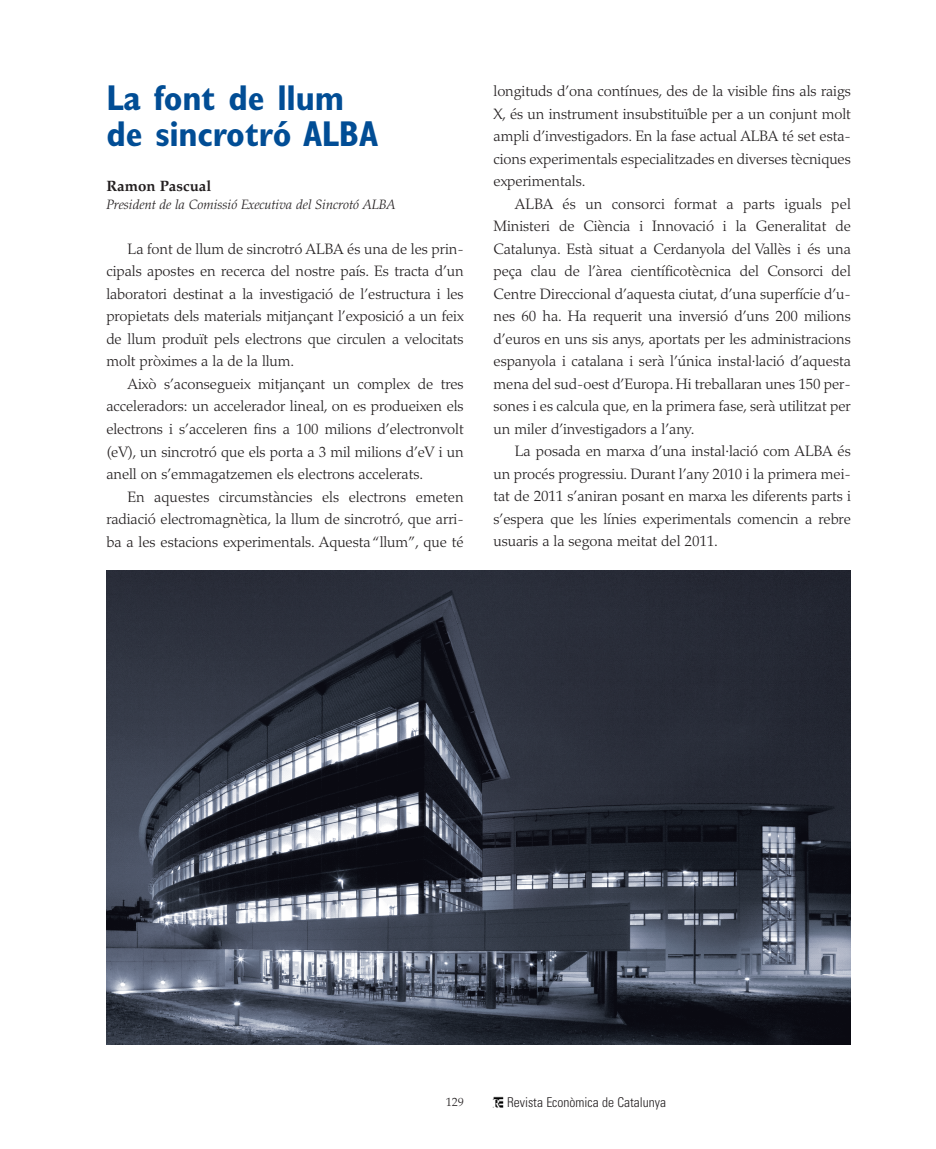
<style>
.page{position:relative;width:936px;height:1149px;background:#fff}
.page>*{position:absolute;margin:0;border:0;box-sizing:border-box;transform-origin:0 0}
.t1{font:700 condensed 36px/36px "Gill Sans";letter-spacing:-.005em;color:#014d95}
.t2{font:300 15px/22.5px "Palatino";letter-spacing:-.005em;color:#231f20;text-align:justify}
.t3{font:700 15px "Palatino";color:#231f20}
.t4{font:italic 300 13.5px "Palatino";color:#231f20}
.t5{font:300 condensed 13.5px "Univers";color:#231f20}
.t6{font:300 12px "Palatino";color:#231f20}
</style>
<div class="page">
<img style="left:492px;top:1096px;width:11px;height:12px">
<img style="left:106px;top:570px;width:744px;height:473px">
<h1 class="t1" style="left:106px;top:83px;width:273px">La font de llum de sincrotró ALBA</h1>
<p class="t3" style="left:106px;top:180px;width:106px">Ramon Pascual</p>
<p class="t4" style="left:106px;top:199px;width:290px">President de la Comissió Executiva del Sincrotó ALBA</p>
<p class="t2" style="left:106px;top:239px;width:359px;text-indent:21px">La font de llum de sincrotró ALBA és una de les prin&shy;cipals apostes en recerca del nostre país. Es tracta d’un laboratori destinat a la investigació de l’estructura i les propietats dels materials mitjançant l’exposició a un feix de llum produït pels electrons que circulen a velocitats molt pròximes a la de la llum.</p>
<p class="t2" style="left:106px;top:374px;width:359px;text-indent:21px">Això s’aconsegueix mitjançant un complex de tres acceleradors: un accelerador lineal, on es produeixen els electrons i s’acceleren fins a 100 milions d’electronvolt (eV), un sincrotró que els porta a 3 mil milions d’eV i un anell on s’emmagatzemen els electrons accelerats.</p>
<p class="t2" style="left:106px;top:486px;width:359px;text-indent:21px">En aquestes circumstàncies els electrons emeten radiació electromagnètica, la llum de sincrotró, que arri&shy;ba a les estacions experimentals. Aquesta “llum”, que té</p>
<p class="t2" style="left:493px;top:81px;width:359px">longituds d’ona contínues, des de la visible fins als raigs X, és un instrument insubstituïble per a un conjunt molt ampli d’investigadors. En la fase actual ALBA té set esta&shy;cions experimentals especialitzades en diverses tècniques experimentals.</p>
<p class="t2" style="left:493px;top:194px;width:359px;text-indent:21px">ALBA és un consorci format a parts iguals pel Ministeri de Ciència i Innovació i la Generalitat de Catalunya. Està situat a Cerdanyola del Vallès i és una peça clau de l’àrea científicotècnica del Consorci del Centre Direccional d’aquesta ciutat, d’una superfície d’u&shy;nes 60 ha. Ha requerit una inversió d’uns 200 milions d’euros en uns sis anys, aportats per les administracions espanyola i catalana i serà l’única instal·lació d’aquesta mena del sud-oest d’Europa. Hi treballaran unes 150 per&shy;sones i es calcula que, en la primera fase, serà utilitzat per un miler d’investigadors a l’any.</p>
<p class="t2" style="left:493px;top:441px;width:359px;text-indent:21px">La posada en marxa d’una instal·lació com ALBA és un procés progressiu. Durant l’any 2010 i la primera mei&shy;tat de 2011 s’aniran posant en marxa les diferents parts i s’espera que les línies experimentals comencin a rebre usuaris a la segona meitat del 2011.</p>
<p class="t6" style="left:445px;top:1097px;width:19px">129</p>
<p class="t5" style="left:507px;top:1097px;width:161px">Revista Econòmica de Catalunya</p>
</div>
